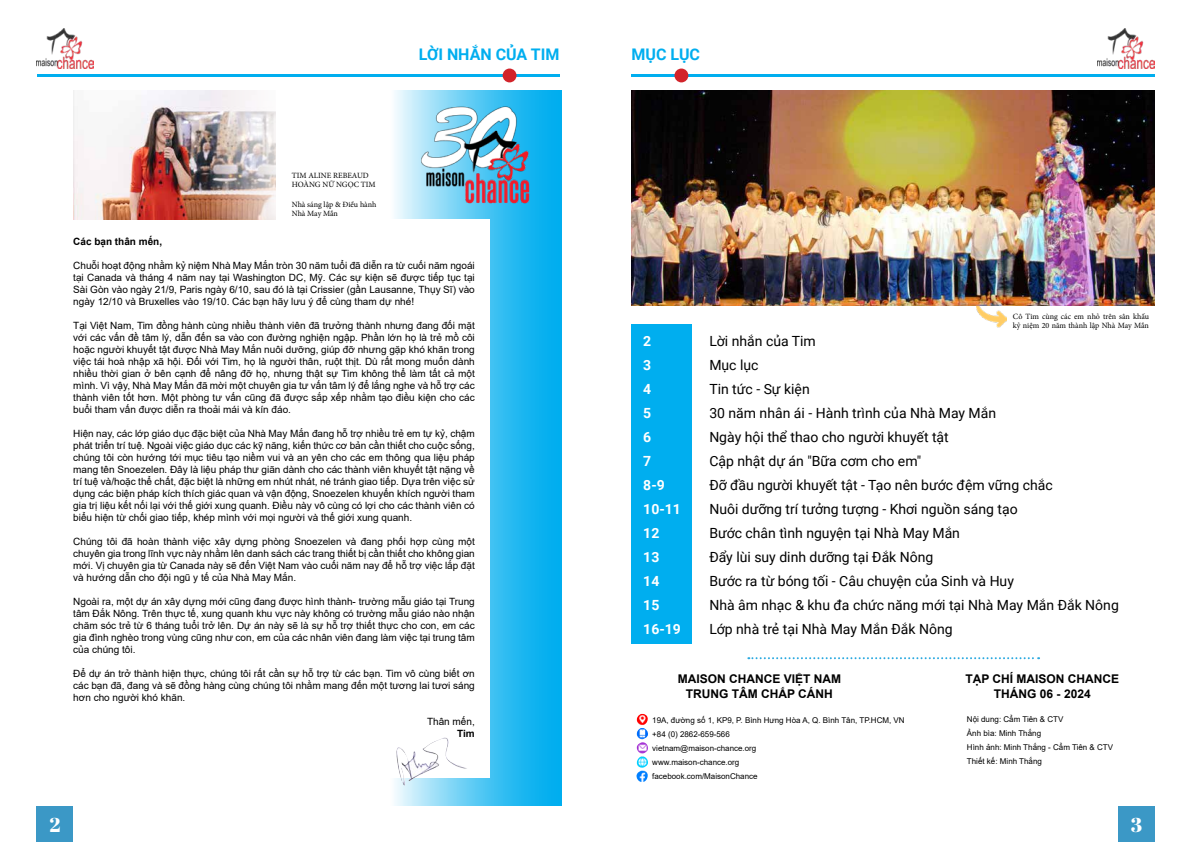
<style>
.page{position:relative;width:1191px;height:842px;background:#fff}
.page>*{position:absolute;margin:0;border:0;box-sizing:border-box;transform-origin:0 0}
.t1{font:20px "Abril Fatface";color:#fff}
.t2{font:700 16px "Roboto";color:#00aeef}
.t3{font:14px "Roboto";color:#000}
.t4{font:700 14px "Roboto";color:#fff}
.t5{font:700 12px/14.4px "Arial";color:#000;text-align:center}
.t6{font:10px/12px "Arial";color:#000;text-align:justify}
.t7{font:700 10px "Arial";color:#000}
.t8{font:8px/14px "Arial";color:#000}
.t9{font:8px/9.6px "Minion Pro";color:#000}
</style>
<div class="page">
<div style="left:631px;top:324px;width:61px;height:320px;background:#00aeef"></div>
<svg style="left:748px;top:657px;width:291px;height:2px"></svg>
<img style="left:636px;top:714px;width:12px;height:68px">
<svg style="left:394px;top:91px;width:167px;height:715px;background:#29baf1"></svg>
<img style="left:976px;top:305px;width:30px;height:23px">
<img style="left:631px;top:91px;width:524px;height:214px">
<div style="left:112px;top:220px;width:378px;height:558px;background:#fff"></div>
<img style="left:394px;top:737px;width:74px;height:49px">
<img style="left:73px;top:91px;width:202px;height:129px">
<img style="left:408px;top:100px;width:133px;height:111px">
<div style="left:36px;top:806px;width:37px;height:36px;background:#3b98c6"></div>
<div style="left:1118px;top:806px;width:37px;height:36px;background:#3b98c6"></div>
<img style="left:36px;top:29px;width:58px;height:39px">
<img style="left:1097px;top:29px;width:58px;height:39px">
<hr style="left:36px;top:74px;width:523px;height:3px;background:#00aeef">
<div style="left:502px;top:69px;width:14px;height:13px;background:#d2232a;border-radius:50%"></div>
<hr style="left:631px;top:74px;width:524px;height:3px;background:#00aeef">
<div style="left:674px;top:69px;width:14px;height:13px;background:#d2232a;border-radius:50%"></div>
<p class="t9" style="left:292px;top:171px;width:85px">TIM ALINE REBEAUD<br>HOÀNG NỮ NGỌC TIM</p>
<p class="t9" style="left:292px;top:199px;width:86px">Nhà sáng lập &amp; Điều hành<br>Nhà May Mắn</p>
<h2 class="t2" style="left:419px;top:43px;width:142px">LỜI NHẮN CỦA TIM</h2>
<h2 class="t2" style="left:631px;top:43px;width:70px">MỤC LỤC</h2>
<p class="t7" style="left:73px;top:235px;width:90px">Các bạn thân mến,</p>
<p class="t6" style="left:73px;top:260px;width:403px">Chuỗi hoạt động nhằm kỷ niệm Nhà May Mắn tròn 30 năm tuổi đã diễn ra từ cuối năm ngoái tại Canada và tháng 4 năm nay tại Washington DC, Mỹ. Các sự kiện sẽ được tiếp tục tại Sài Gòn vào ngày 21/9, Paris ngày 6/10, sau đó là tại Crissier (gần Lausanne, Thụy Sĩ) vào ngày 12/10 và Bruxelles vào 19/10. Các bạn hãy lưu ý để cùng tham dự nhé!</p>
<p class="t6" style="left:73px;top:320px;width:403px">Tại Việt Nam, Tim đồng hành cùng nhiều thành viên đã trưởng thành nhưng đang đối mặt với các vấn đề tâm lý, dẫn đến sa vào con đường nghiện ngập. Phần lớn họ là trẻ mồ côi hoặc người khuyết tật được Nhà May Mắn nuôi dưỡng, giúp đỡ nhưng gặp khó khăn trong việc tái hoà nhập xã hội. Đối với Tim, họ là người thân, ruột thịt. Dù rất mong muốn dành nhiều thời gian ở bên cạnh để nâng đỡ họ, nhưng thật sự Tim không thể làm tất cả một mình. Vì vậy, Nhà May Mắn đã mời một chuyên gia tư vấn tâm lý để lắng nghe và hỗ trợ các thành viên tốt hơn. Một phòng tư vấn cũng đã được sắp xếp nhằm tạo điều kiện cho các buổi tham vấn được diễn ra thoải mái và kín đáo.</p>
<p class="t6" style="left:73px;top:428px;width:403px">Hiện nay, các lớp giáo dục đặc biệt của Nhà May Mắn đang hỗ trợ nhiều trẻ em tự kỷ, chậm phát triển trí tuệ. Ngoài việc giáo dục các kỹ năng, kiến thức cơ bản cần thiết cho cuộc sống, chúng tôi còn hướng tới mục tiêu tạo niềm vui và an yên cho các em thông qua liệu pháp mang tên Snoezelen. Đây là liệu pháp thư giãn dành cho các thành viên khuyết tật nặng về trí tuệ và/hoặc thể chất, đặc biệt là những em nhút nhát, né tránh giao tiếp. Dựa trên việc sử dụng các biện pháp kích thích giác quan và vận động, Snoezelen khuyến khích người tham gia trị liệu kết nối lại với thế giới xung quanh. Điều này vô cùng có lợi cho các thành viên có biểu hiện từ chối giao tiếp, khép mình với mọi người và thế giới xung quanh.</p>
<p class="t6" style="left:73px;top:536px;width:403px">Chúng tôi đã hoàn thành việc xây dựng phòng Snoezelen và đang phối hợp cùng một chuyên gia trong lĩnh vực này nhằm lên danh sách các trang thiết bị cần thiết cho không gian mới. Vị chuyên gia từ Canada này sẽ đến Việt Nam vào cuối năm nay để hỗ trợ việc lắp đặt và hướng dẫn cho đội ngũ y tế của Nhà May Mắn.</p>
<p class="t6" style="left:73px;top:596px;width:403px">Ngoài ra, một dự án xây dựng mới cũng đang được hình thành- trường mẫu giáo tại Trung tâm Đắk Nông. Trên thực tế, xung quanh khu vực này không có trường mẫu giáo nào nhận chăm sóc trẻ từ 6 tháng tuổi trở lên. Dự án này sẽ là sự hỗ trợ thiết thực cho con, em các gia đình nghèo trong vùng cũng như con, em của các nhân viên đang làm việc tại trung tâm của chúng tôi.</p>
<p class="t6" style="left:73px;top:668px;width:403px">Để dự án trở thành hiện thực, chúng tôi rất cần sự hỗ trợ từ các bạn. Tim vô cùng biết ơn các bạn đã, đang và sẽ đồng hàng cùng chúng tôi nhằm mang đến một tương lai tươi sáng hơn cho người khó khăn.</p>
<p class="t6" style="left:427px;top:716px;width:49px">Thân mến,</p>
<p class="t7" style="left:457px;top:727px;width:19px">Tim</p>
<p class="t9" style="left:1013px;top:311px;width:137px">Cô Tim cùng các em nhỏ trên sân khấu kỷ niệm 20 năm thành lập Nhà May Mắn</p>
<h3 class="t4" style="left:643px;top:332px;width:10px">2</h3>
<h3 class="t3" style="left:709px;top:332px;width:108px">Lời nhắn của Tim</h3>
<h3 class="t4" style="left:643px;top:356px;width:10px">3</h3>
<h3 class="t3" style="left:709px;top:356px;width:51px">Mục lục</h3>
<h3 class="t4" style="left:643px;top:380px;width:10px">4</h3>
<h3 class="t3" style="left:709px;top:380px;width:102px">Tin tức - Sự kiện</h3>
<h3 class="t4" style="left:643px;top:404px;width:10px">5</h3>
<h3 class="t3" style="left:709px;top:404px;width:288px">30 năm nhân ái - Hành trình của Nhà May Mắn</h3>
<h3 class="t4" style="left:643px;top:428px;width:10px">6</h3>
<h3 class="t3" style="left:709px;top:428px;width:241px">Ngày hội thể thao cho người khuyết tật</h3>
<h3 class="t4" style="left:643px;top:451px;width:10px">7</h3>
<h3 class="t3" style="left:709px;top:451px;width:213px">Cập nhật dự án "Bữa cơm cho em"</h3>
<h3 class="t4" style="left:643px;top:475px;width:23px">8-9</h3>
<h3 class="t3" style="left:709px;top:475px;width:345px">Đỡ đầu người khuyết tật - Tạo nên bước đệm vững chắc</h3>
<h3 class="t4" style="left:643px;top:499px;width:39px">10-11</h3>
<h3 class="t3" style="left:709px;top:499px;width:310px">Nuôi dưỡng trí tưởng tượng - Khơi nguồn sáng tạo</h3>
<h3 class="t4" style="left:643px;top:523px;width:18px">12</h3>
<h3 class="t3" style="left:709px;top:523px;width:252px">Bước chân tình nguyện tại Nhà May Mắn</h3>
<h3 class="t4" style="left:643px;top:547px;width:18px">13</h3>
<h3 class="t3" style="left:709px;top:547px;width:226px">Đẩy lùi suy dinh dưỡng tại Đắk Nông</h3>
<h3 class="t4" style="left:643px;top:571px;width:18px">14</h3>
<h3 class="t3" style="left:709px;top:571px;width:306px">Bước ra từ bóng tối - Câu chuyện của Sinh và Huy</h3>
<h3 class="t4" style="left:643px;top:595px;width:18px">15</h3>
<h3 class="t3" style="left:709px;top:595px;width:411px">Nhà âm nhạc &amp; khu đa chức năng mới tại Nhà May Mắn Đắk Nông</h3>
<h3 class="t4" style="left:643px;top:619px;width:39px">16-19</h3>
<h3 class="t3" style="left:709px;top:619px;width:245px">Lớp nhà trẻ tại Nhà May Mắn Đắk Nông</h3>
<p class="t5" style="left:677px;top:672px;width:165px">MAISON CHANCE VIỆT NAM<br>TRUNG TÂM CHẮP CÁNH</p>
<p class="t5" style="left:965px;top:672px;width:155px">TẠP CHÍ MAISON CHANCE<br>THÁNG 06 - 2024</p>
<p class="t8" style="left:652px;top:713px;width:254px">19A, đường số 1, KP9, P. Bình Hưng Hòa A, Q. Bình Tân, TP.HCM, VN +84 (0) 2862-659-566<br>vietnam@maison-chance.org<br>www.maison-chance.org<br>facebook.com/MaisonChance</p>
<p class="t8" style="left:967px;top:712px;width:148px">Nội dung: Cẩm Tiên &amp; CTV<br>Ảnh bìa: Minh Thắng<br>Hình ảnh: Minh Thắng - Cẩm Tiên &amp; CTV<br>Thiết kế: Minh Thắng</p>
<h1 class="t1" style="left:49px;top:811px;width:13px">2</h1>
<h1 class="t1" style="left:1130px;top:811px;width:13px">3</h1>
</div>
